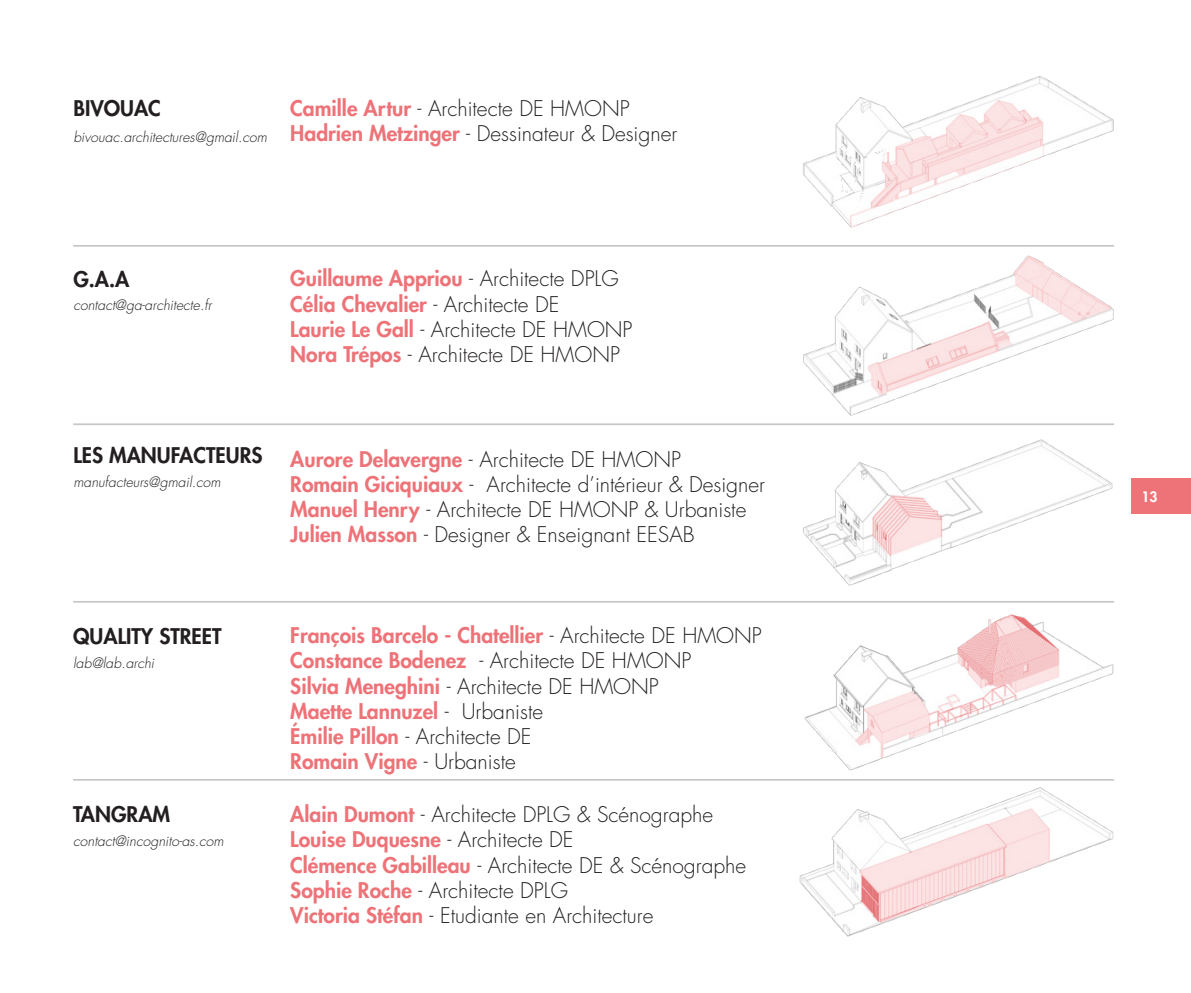
<style>
.page{position:relative;width:1191px;height:993px;background:#fff}
.page>*{position:absolute;margin:0;border:0;box-sizing:border-box;transform-origin:0 0}
.t1{font:300 21px "Futura";color:#231f20}
.t2{font:800 21px "Futura";color:#ed7378}
.t3{font:800 21px "Futura";color:#231f20}
.t4{font:italic 300 14px "Futura";color:#231f20}
.t5{font:800 14px "Futura";color:#fff}
.s1{font-weight:800;color:#ed7378}
.s2{font-weight:300;color:#231f20}
</style>
<div class="page">
<div style="left:1131px;top:478px;width:60px;height:36px;background:#ed7378"></div>
<img style="left:803px;top:76px;width:311px;height:152px">
<img style="left:803px;top:255px;width:311px;height:161px">
<img style="left:803px;top:439px;width:310px;height:147px">
<img style="left:804px;top:614px;width:310px;height:157px">
<img style="left:799px;top:787px;width:315px;height:149px">
<hr style="left:73px;top:245px;width:1041px;height:1px;background:#231f20">
<hr style="left:73px;top:600px;width:1041px;height:2px;background:#231f20">
<hr style="left:73px;top:423px;width:1041px;height:2px;background:#231f20">
<hr style="left:73px;top:778px;width:1041px;height:2px;background:#231f20">
<p class="t3" style="left:73px;top:95px;width:89px">BIVOUAC</p>
<p class="t4" style="left:73px;top:127px;width:195px">bivouac.architectures@gmail.com</p>
<p class="t1" style="left:290px;top:95px;width:341px"><span class="s1">Camille Artur</span> - Architecte DE HMONP</p>
<p class="t1" style="left:290px;top:120px;width:388px"><span class="s1">Hadrien Metzinger</span> - Dessinateur &amp; Designer</p>
<p class="t3" style="left:73px;top:265px;width:58px">G.A.A</p>
<p class="t4" style="left:73px;top:295px;width:140px">contact@ga-architecte.fr</p>
<p class="t2" style="left:290px;top:264px;width:330px">Guillaume Appriou <span class="s2">- Architecte DPLG</span></p>
<p class="t2" style="left:290px;top:290px;width:271px">Célia Chevalier <span class="s2">- Architecte DE</span></p>
<p class="t1" style="left:290px;top:315px;width:344px"><span class="s1">Laurie Le Gall</span> - Architecte DE HMONP</p>
<p class="t1" style="left:290px;top:341px;width:331px"><span class="s1">Nora Trépos</span> - Architecte DE HMONP</p>
<p class="t3" style="left:73px;top:441px;width:190px">LES MANUFACTEURS</p>
<p class="t4" style="left:73px;top:473px;width:149px">manufacteurs@gmail.com</p>
<p class="t1" style="left:290px;top:445px;width:392px"><span class="s1">Aurore Delavergne</span> - Architecte DE HMONP</p>
<p class="t1" style="left:290px;top:470px;width:476px"><span class="s1">Romain Giciquiaux</span> - Architecte d’intérieur &amp; Designer</p>
<p class="t1" style="left:290px;top:495px;width:457px"><span class="s1">Manuel Henry</span> - Architecte DE HMONP &amp; Urbaniste</p>
<p class="t1" style="left:290px;top:521px;width:406px"><span class="s1">Julien Masson</span> - Designer &amp; Enseignant EESAB</p>
<p class="t5" style="left:1141px;top:487px;width:18px">13</p>
<p class="t3" style="left:73px;top:621px;width:150px">QUALITY STREET</p>
<p class="t4" style="left:73px;top:654px;width:83px">lab@lab.archi</p>
<p class="t3" style="left:73px;top:799px;width:98px">TANGRAM</p>
<p class="t4" style="left:73px;top:831px;width:152px">contact@incognito-as.com</p>
<p class="t2" style="left:290px;top:621px;width:473px">François Barcelo - Chatellier <span class="s2">- Architecte DE HMONP</span></p>
<p class="t1" style="left:290px;top:647px;width:402px"><span class="s1">Constance Bodenez</span> - Architecte DE HMONP</p>
<p class="t1" style="left:290px;top:672px;width:370px"><span class="s1">Silvia Meneghini</span> - Architecte DE HMONP</p>
<p class="t2" style="left:290px;top:696px;width:254px">Maette Lannuzel <span class="s2">- Urbaniste</span></p>
<p class="t1" style="left:290px;top:722px;width:243px"><span class="s1">Émilie Pillon</span> - Architecte DE</p>
<p class="t2" style="left:290px;top:747px;width:227px">Romain Vigne <span class="s2">- Urbaniste</span></p>
<p class="t1" style="left:290px;top:800px;width:424px"><span class="s1">Alain Dumont</span> - Architecte DPLG &amp; Scénographe</p>
<p class="t2" style="left:290px;top:825px;width:285px">Louise Duquesne <span class="s2">- Architecte DE</span></p>
<p class="t1" style="left:290px;top:851px;width:457px"><span class="s1">Clémence Gabilleau</span> - Architecte DE &amp; Scénographe</p>
<p class="t1" style="left:290px;top:876px;width:279px"><span class="s1">Sophie Roche</span> - Architecte DPLG</p>
<p class="t1" style="left:290px;top:901px;width:364px"><span class="s1">Victoria Stéfan</span> - Etudiante en Architecture</p>
</div>
